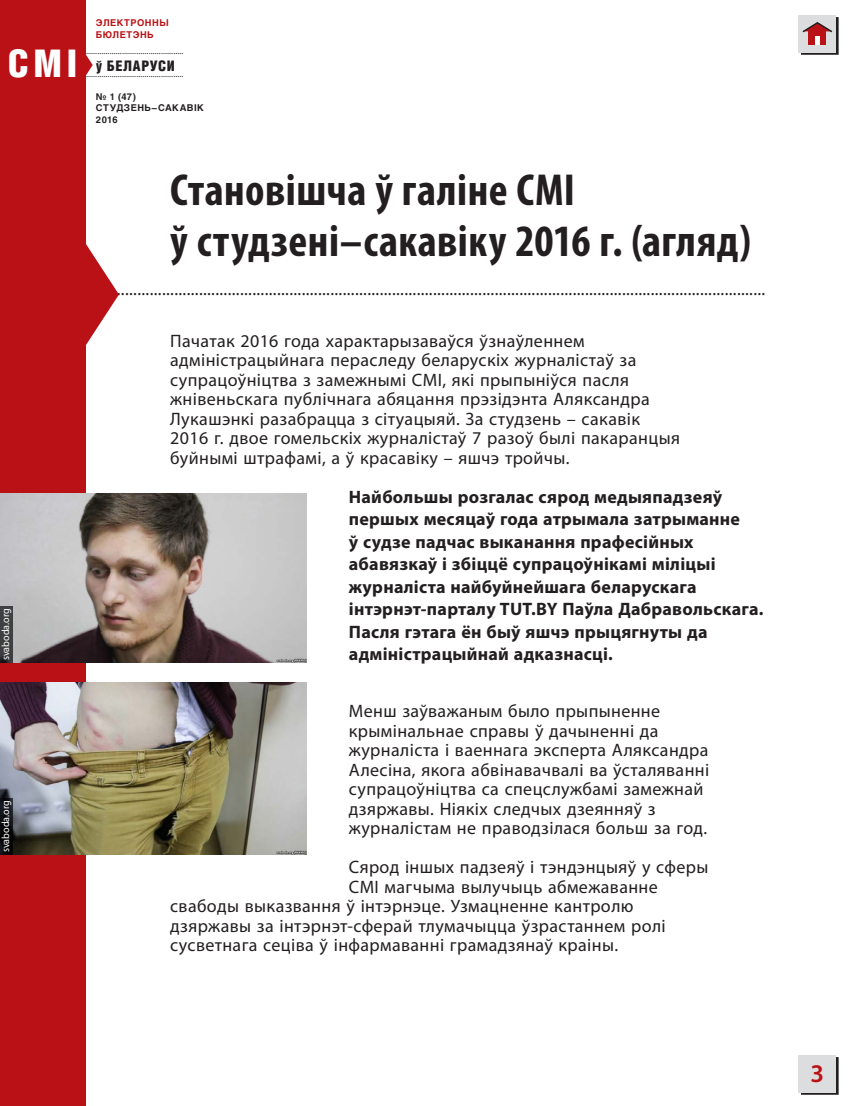
<style>
.page{position:relative;width:851px;height:1106px;background:#fff}
.page>*{position:absolute;margin:0;border:0;box-sizing:border-box;transform-origin:0 0}
.t1{font:700 condensed 45px/51px "Myriad Pro";letter-spacing:.01em;color:#231f20}
.t2{font:38.25px "Helios Cond Black C";color:#fff}
.t3{font:600 25.5px "Myriad Pro";color:#b91115}
.t4{font:18px/19.5px "Myriad Pro";letter-spacing:.02em;color:#231f20}
.t5{font:700 18px/22.5px "Myriad Pro";letter-spacing:.015em;color:#231f20}
.t6{font:14.55px "Helios Cond Black C";letter-spacing:.035em;color:#231f20}
.t7{font:10.5px "Myriad Pro";color:#fff;scale:.96 1}
.t8{font:700 9.3px/11.1px "Helios C";letter-spacing:.05em;color:#231f20}
.t9{font:700 9.3px/12px "Helios C";letter-spacing:.055em;color:#b91115}
.t10{font:9px "Myriad Pro";color:#231f20}
</style>
<div class="page">
<svg style="left:800px;top:17px;width:38px;height:37px"></svg>
<div style="left:798px;top:15px;width:38px;height:37px;background:#dcdddf"></div>
<svg style="left:800px;top:1057px;width:38px;height:37px"></svg>
<div style="left:798px;top:1054px;width:38px;height:38px;background:#dcdddf"></div>
<div style="left:0;top:0;width:85px;height:1106px;background:#b91115"></div>
<svg style="left:85px;top:51px;width:8px;height:28px"></svg>
<div style="left:808px;top:31px;width:17px;height:14px;background:#b91115"></div>
<div style="left:814px;top:36px;width:5px;height:8px;background:#fff"></div>
<svg style="left:802px;top:22px;width:31px;height:12px"></svg>
<img style="left:0;top:493px;width:306px;height:169px">
<img style="left:0;top:682px;width:306px;height:172px">
<svg style="left:85px;top:178px;width:34px;height:233px"></svg>
<div style="left:0;top:606px;width:13px;height:56px;background:#3e3f41"></div>
<svg style="left:0;top:798px;width:13px;height:56px"></svg>
<p class="t9" style="left:96px;top:17px;width:74px">ЭЛЕКТРОННЫ<br>БЮЛЕТЭНЬ</p>
<h2 class="t2" style="left:8px;top:41px;width:71px">СМI</h2>
<p class="t6" style="left:96px;top:57px;width:80px">ў БЕЛАРУСИ</p>
<p class="t10" style="left:85px;top:46px;width:100px">................................................</p>
<p class="t10" style="left:85px;top:68px;width:100px">................................................</p>
<p class="t8" style="left:96px;top:91px;width:109px">№ 1 (47)<br>СТУДЗЕНЬ–САКАВІК<br>2016</p>
<h1 class="t1" style="left:170px;top:163px;width:582px">Становішча ў галіне СМІ<br>ў студзені–сакавіку 2016 г. (агляд)</h1>
<p class="t7" style="left:-1px;top:660px;width:56px;rotate:-90deg">svaboda.org</p>
<p class="t7" style="left:-1px;top:852px;width:56px;rotate:-90deg">svaboda.org</p>
<p class="t4" style="left:117px;top:279px;width:650px">..............................................................................................................................................................</p>
<p class="t4" style="left:170px;top:330px;width:511px">Пачатак 2016 года характарызаваўся ўзнаўленнем адміністрацыйнага пераследу беларускіх журналістаў за супрацоўніцтва з замежнымі СМІ, які прыпыніўся пасля жнівеньскага публічнага абяцання прэзідэнта Аляксандра Лукашэнкі разабрацца з сітуацыяй. За студзень – сакавік 2016 г. двое гомельскіх журналістаў 7 разоў былі пакаранцыя буйнымі штрафамі, а ў красавіку – яшчэ тройчы.</p>
<p class="t5" style="left:349px;top:485px;width:416px">Найбольшы розгалас сярод медыяпадзеяў першых месяцаў года атрымала затрыманне<br>ў судзе падчас выканання прафесійных абавязкаў і збіццё супрацоўнікамі міліцыі журналіста найбуйнейшага беларускага інтэрнэт-парталу TUT.BY Паўла Дабравольскага.<br>Пасля гэтага ён быў яшчэ прыцягнуты да адміністрацыйнай адказнасці.</p>
<p class="t4" style="left:349px;top:701px;width:362px">Менш заўважаным было прыпыненне крымінальнае справы ў дачыненні да журналіста і ваеннага эксперта Аляксандра Алесіна, якога абвінавачвалі ва ўсталяванні супрацоўніцтва са спецслужбамі замежнай дзяржавы. Ніякіх следчых дзеянняў з журналістам не праводзілася больш за год.</p>
<p class="t4" style="left:349px;top:857px;width:361px">Сярод іншых падзеяў і тэндэнцыяў у сферы</p>
<p class="t4" style="left:349px;top:876px;width:310px">СМІ магчыма вылучыць абмежаванне</p>
<p class="t4" style="left:170px;top:896px;width:465px">свабоды выказвання ў інтэрнэце. Узмацненне кантролю</p>
<p class="t4" style="left:170px;top:915px;width:497px">дзяржавы за інтэрнэт-сферай тлумачыцца ўзрастаннем ролі</p>
<p class="t4" style="left:170px;top:935px;width:449px">сусветнага сеціва ў інфармаванні грамадзянаў краіны.</p>
<h3 class="t3" style="left:810px;top:1057px;width:15px">3</h3>
</div>
